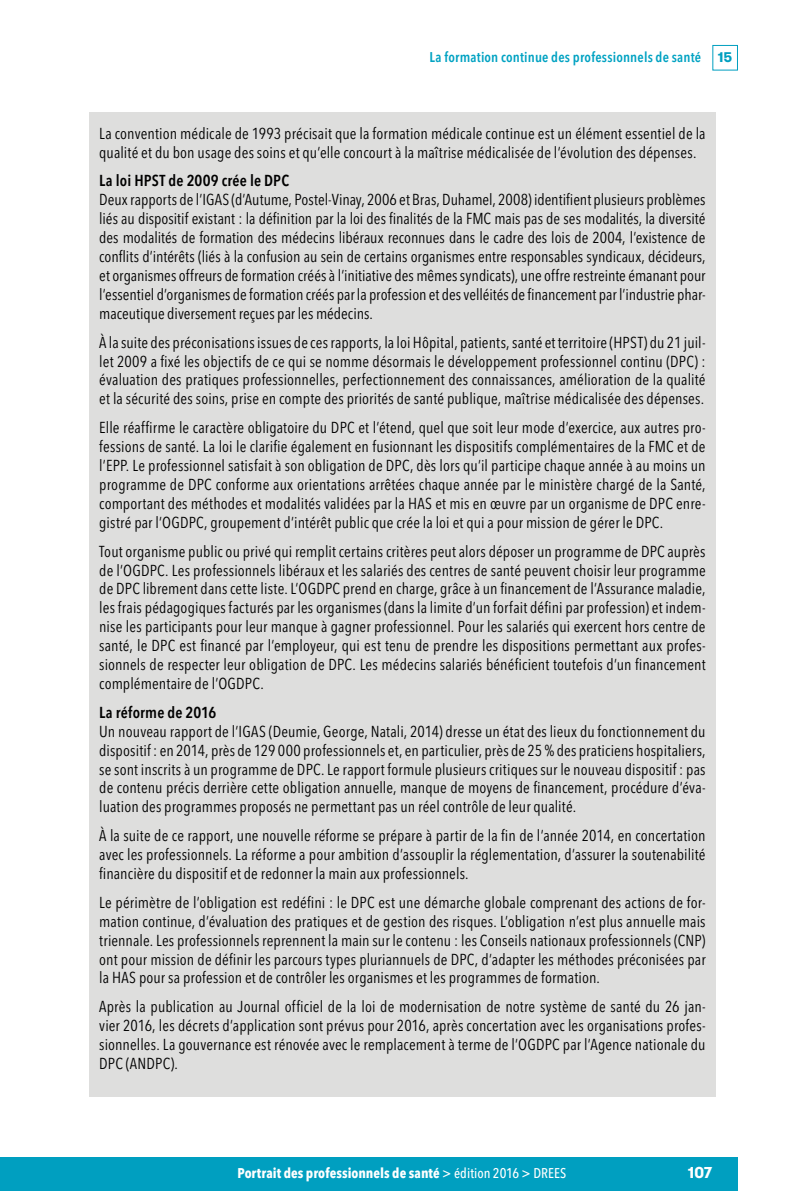
<style>
.page{position:relative;width:794px;height:1191px;background:#fff}
.page>*{position:absolute;margin:0;border:0;box-sizing:border-box;transform-origin:0 0}
.t1{font:condensed 15.75px/18.9px "Avenir Next LT Pro";letter-spacing:.005em;color:#000;text-align:justify}
.t2{font:600 condensed 15.75px "Avenir Next LT Pro";letter-spacing:.015em;color:#000}
.t3{font:700 15.75px "GT Walsheim";color:#fff}
.t4{font:700 condensed 14px "Avenir Next LT Pro";color:#fff}
.t5{font:600 condensed 14px "Avenir Next LT Pro";letter-spacing:.015em;color:#00a2c2}
.s1{font-family:"GT Walsheim Pro Trial";font-weight:700;font-stretch:normal;color:#009fc0}
.s2{font-weight:500}
</style>
<div class="page">
<div style="left:712px;top:45px;width:26px;height:25px;border:1px solid #009fc0"></div>
<div style="left:0;top:1157px;width:738px;height:34px;background:#009fc0"></div>
<div style="left:89px;top:112px;width:626px;height:984px;background:#dededd"></div>
<p class="t5" style="left:429px;top:49px;width:304px">La formation continue des professionnels de santé <span class="s1">15</span></p>
<p class="t1" style="left:99px;top:124px;width:608px">La convention médicale de 1993 précisait que la formation médicale continue est un élément essentiel de la qualité et du bon usage des soins et qu’elle concourt à la maîtrise médicalisée de l’évolution des dépenses.</p>
<p class="t2" style="left:99px;top:171px;width:191px">La loi HPST de 2009 crée le DPC</p>
<p class="t1" style="left:99px;top:190px;width:608px">Deux rapports de l’IGAS (d’Autume, Postel-Vinay, 2006 et Bras, Duhamel, 2008) identifient plusieurs problèmes liés au dispositif existant : la définition par la loi des finalités de la FMC mais pas de ses modalités, la diversité des modalités de formation des médecins libéraux reconnues dans le cadre des lois de 2004, l’existence de conflits d’intérêts (liés à la confusion au sein de certains organismes entre responsables syndicaux, décideurs, et organismes offreurs de formation créés à l’initiative des mêmes syndicats), une offre restreinte émanant pour l’essentiel d’organismes de formation créés par la profession et des velléités de financement par l’industrie phar&shy;maceutique diversement reçues par les médecins.</p>
<p class="t1" style="left:99px;top:333px;width:608px">À la suite des préconisations issues de ces rapports, la loi Hôpital, patients, santé et territoire (HPST) du 21 juil&shy;let 2009 a fixé les objectifs de ce qui se nomme désormais le développement professionnel continu (DPC) : évaluation des pratiques professionnelles, perfectionnement des connaissances, amélioration de la qualité et la sécurité des soins, prise en compte des priorités de santé publique, maîtrise médicalisée des dépenses.</p>
<p class="t1" style="left:99px;top:418px;width:608px">Elle réaffirme le caractère obligatoire du DPC et l’étend, quel que soit leur mode d’exercice, aux autres pro&shy;fessions de santé. La loi le clarifie également en fusionnant les dispositifs complémentaires de la FMC et de l’EPP. Le professionnel satisfait à son obligation de DPC, dès lors qu’il participe chaque année à au moins un programme de DPC conforme aux orientations arrêtées chaque année par le ministère chargé de la Santé, comportant des méthodes et modalités validées par la HAS et mis en œuvre par un organisme de DPC enre&shy;gistré par l’OGDPC, groupement d’intérêt public que crée la loi et qui a pour mission de gérer le DPC.</p>
<p class="t1" style="left:99px;top:541px;width:608px">Tout organisme public ou privé qui remplit certains critères peut alors déposer un programme de DPC auprès de l’OGDPC. Les professionnels libéraux et les salariés des centres de santé peuvent choisir leur programme de DPC librement dans cette liste. L’OGDPC prend en charge, grâce à un financement de l’Assurance maladie, les frais pédagogiques facturés par les organismes (dans la limite d’un forfait défini par profession) et indem&shy;nise les participants pour leur manque à gagner professionnel. Pour les salariés qui exercent hors centre de santé, le DPC est financé par l’employeur, qui est tenu de prendre les dispositions permettant aux profes&shy;sionnels de respecter leur obligation de DPC. Les médecins salariés bénéficient toutefois d’un financement complémentaire de l’OGDPC.</p>
<p class="t2" style="left:99px;top:702px;width:119px">La réforme de 2016</p>
<p class="t1" style="left:99px;top:721px;width:608px">Un nouveau rapport de l’IGAS (Deumie, George, Natali, 2014) dresse un état des lieux du fonctionnement du dispositif : en 2014, près de 129 000 professionnels et, en particulier, près de 25 % des praticiens hospitaliers, se sont inscrits à un programme de DPC. Le rapport formule plusieurs critiques sur le nouveau dispositif : pas de contenu précis derrière cette obligation annuelle, manque de moyens de financement, procédure d’éva&shy;luation des programmes proposés ne permettant pas un réel contrôle de leur qualité.</p>
<p class="t1" style="left:99px;top:826px;width:608px">À la suite de ce rapport, une nouvelle réforme se prépare à partir de la fin de l’année 2014, en concertation avec les professionnels. La réforme a pour ambition d’assouplir la réglementation, d’assurer la soutenabilité financière du dispositif et de redonner la main aux professionnels.</p>
<p class="t1" style="left:99px;top:892px;width:608px">Le périmètre de l’obligation est redéfini : le DPC est une démarche globale comprenant des actions de for&shy;mation continue, d’évaluation des pratiques et de gestion des risques. L’obligation n’est plus annuelle mais triennale. Les professionnels reprennent la main sur le contenu : les Conseils nationaux professionnels (CNP) ont pour mission de définir les parcours types pluriannuels de DPC, d’adapter les méthodes préconisées par la HAS pour sa profession et de contrôler les organismes et les programmes de formation.</p>
<p class="t1" style="left:99px;top:997px;width:608px">Après la publication au Journal officiel de la loi de modernisation de notre système de santé du 26 jan&shy;vier 2016, les décrets d’application sont prévus pour 2016, après concertation avec les organisations profes&shy;sionnelles. La gouvernance est rénovée avec le remplacement à terme de l’OGDPC par l’Agence nationale du DPC (ANDPC).</p>
<p class="t4" style="left:237px;top:1165px;width:330px">Portrait des professionnels de santé <span class="s2">&gt; édition 2016 &gt; DREES</span></p>
<p class="t3" style="left:688px;top:1162px;width:26px">107</p>
</div>
